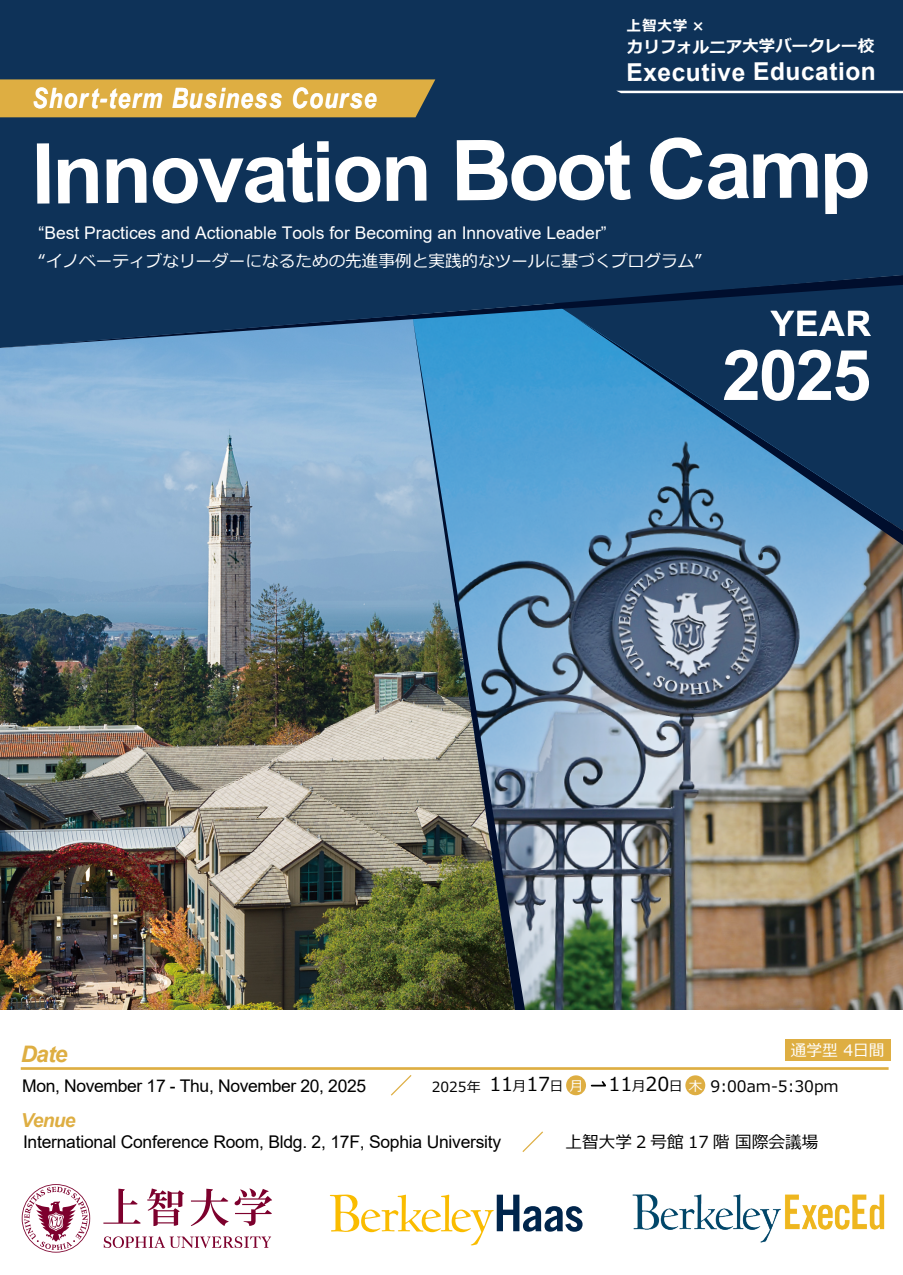
<style>
.page{position:relative;width:903px;height:1275px;background:#fff}
.page>*{position:absolute;margin:0;border:0;box-sizing:border-box;transform-origin:0 0}
.t1{font:700 84px "Arial";letter-spacing:-.045em;color:#fff}
.t2{font:700 70px "Arial";color:#fff}
.t3{font:700 35px "Arial";color:#fff}
.t4{font:italic 700 28px "Arial Narrow";letter-spacing:.05em;color:#fff}
.t5{font:700 24.68px "Arial";letter-spacing:.01em;color:#fff}
.t6{font:italic 700 22.75px "Arial";color:#deae42}
.t7{font:italic 700 19.25px "Arial";letter-spacing:-.04em;color:#deae42}
.t8{font:17.5px "Arial";letter-spacing:-.015em;color:#000}
.t9{font:17.5px "Arial";color:#fff}
.t10{font:16.62px "Meiryo";color:#fff}
.t11{font:16.62px "Meiryo";color:#000}
.t12{font:700 16.45px "Meiryo";letter-spacing:-.01em;color:#fff}
.t13{font:15.75px "Meiryo";color:#000}
.t14{font:15.75px "Meiryo";color:#fff}
.t15{font:700 14.7px "Meiryo";color:#fff}
.s1{font-size:14px}
.s2{font-size:19.25px}
.s3{font-size:13.47px}
.s4{font-size:13.47px;color:#fff}
</style>
<div class="page">
<img style="left:525px;top:348px;width:378px;height:662px">
<img style="left:0;top:348px;width:413px;height:662px">
<svg style="left:574px;top:531px;width:329px;height:14px;background:#6892b3"></svg>
<img style="left:413px;top:348px;width:112px;height:662px">
<div style="left:0;top:0;width:903px;height:275px;background:#0e3258"></div>
<svg style="left:552px;top:348px;width:351px;height:183px;background:#376f9b"></svg>
<svg style="left:0;top:275px;width:903px;height:73px;background:#19446c"></svg>
<div style="left:0;top:79px;width:435px;height:38px;background:#deae42"></div>
<svg style="left:616px;top:91px;width:287px;height:2px"></svg>
<svg style="left:104px;top:1236px;width:167px;height:12px"></svg>
<svg style="left:103px;top:1189px;width:38px;height:35px"></svg>
<svg style="left:147px;top:1188px;width:37px;height:38px"></svg>
<svg style="left:191px;top:1189px;width:38px;height:37px"></svg>
<svg style="left:235px;top:1188px;width:37px;height:38px"></svg>
<svg style="left:22px;top:1184px;width:68px;height:69px"></svg>
<img style="left:632px;top:1194px;width:253px;height:48px">
<svg style="left:330px;top:1194px;width:252px;height:51px"></svg>
<div style="left:566px;top:1075px;width:20px;height:20px;background:#deae42;border-radius:50%"></div>
<div style="left:685px;top:1075px;width:20px;height:20px;background:#deae42;border-radius:50%"></div>
<svg style="left:590px;top:1081px;width:16px;height:6px"></svg>
<div style="left:785px;top:1039px;width:105px;height:22px;background:#deae42"></div>
<hr style="left:21px;top:1067px;width:867px;height:3px;background:#deae42">
<svg style="left:391px;top:1075px;width:21px;height:21px"></svg>
<svg style="left:522px;top:1131px;width:21px;height:21px"></svg>
<h3 class="t4" style="left:33px;top:77px;width:346px">Short-term Business Course</h3>
<p class="t15" style="left:626px;top:15px;width:79px">上智大学 ×</p>
<h3 class="t5" style="left:626px;top:54px;width:251px">Executive Education</h3>
<p class="t12" style="left:627px;top:35px;width:249px">カリフォルニア大学バークレー校</p>
<h1 class="t1" style="left:32px;top:112px;width:842px">Innovation Boot Camp</h1>
<p class="t9" style="left:39px;top:221px;width:570px">“Best Practices and Actionable Tools for Becoming an Innovative Leader”</p>
<p class="t10" style="left:39px;top:249px;width:665px">“イノベーティブなリーダーになるための先進事例と実践的なツールに基づくプログラム”</p>
<h3 class="t3" style="left:771px;top:299px;width:102px">YEAR</h3>
<h2 class="t2" style="left:722px;top:326px;width:150px">2025</h2>
<h3 class="t6" style="left:21px;top:1039px;width:48px">Date</h3>
<p class="t14" style="left:791px;top:1040px;width:95px">通学型 4日間</p>
<p class="t8" style="left:22px;top:1073px;width:345px">Mon, November 17 - Thu, November 20, 2025</p>
<p class="t13" style="left:432px;top:1075px;width:408px"><span class="s1">2025年</span> <span class="s2">11</span><span class="s3">月</span><span class="s2">17</span><span class="s3">日</span><span class="s4">月</span> <span class="s2">　11</span><span class="s3">月</span><span class="s2">20</span><span class="s3">日</span><span class="s4">木</span> 9:00am-5:30pm</p>
<p class="t7" style="left:21px;top:1108px;width:56px">Venue</p>
<p class="t8" style="left:23px;top:1130px;width:480px">International Conference Room, Bldg. 2, 17F, Sophia University</p>
<p class="t11" style="left:565px;top:1130px;width:254px">上智大学 2 号館 17 階 国際会議場</p>
</div>
